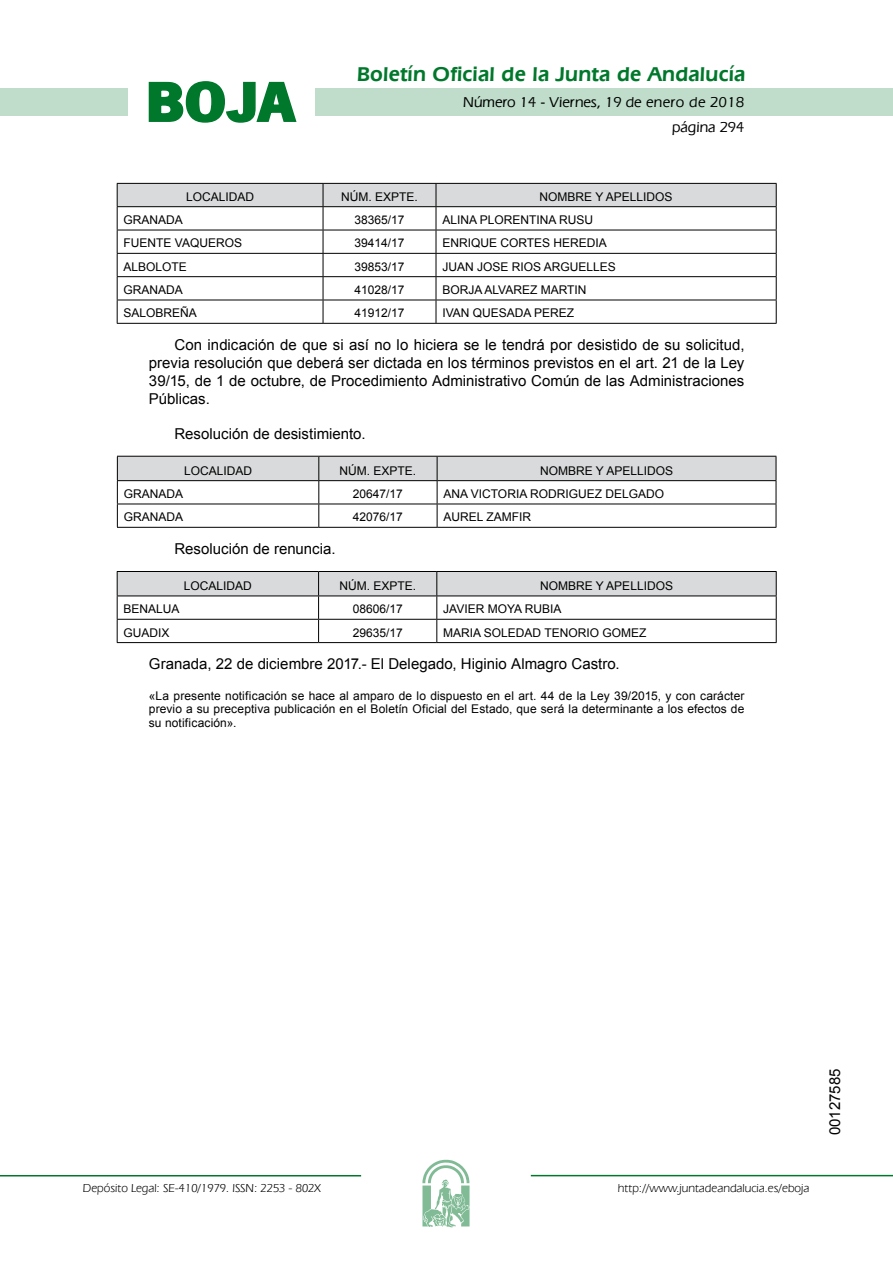
<style>
.page{position:relative;width:893px;height:1263px;background:#fff}
.page>*{position:absolute;margin:0;border:0;box-sizing:border-box;transform-origin:0 0}
.t1{font:700 57.75px "News Got T";color:#00782c;scale:1.14 1}
.t2{font:600 21px "Eras IT Cby BT";letter-spacing:.01em;color:#00782c}
.t3{font:15px/18px "Arial";color:#000;text-align:justify}
.t4{font:500 15px/24.5px "Eras IT Cby BT";color:#000;text-align:right}
.t5{font:12px/13.5px "Arial";color:#000;text-align:justify}
.t6{font:12px "Eras IT Cby BT";color:#000}
</style>
<div class="page">
<div style="left:315px;top:88px;width:577px;height:28px;background:#bfddca"></div>
<div style="left:0;top:88px;width:128px;height:28px;background:#bfddca"></div>
<hr style="left:0;top:1175px;width:361px;height:2px;background:#00782c">
<svg style="left:422px;top:1159px;width:47px;height:68px"></svg>
<hr style="left:531px;top:1175px;width:361px;height:1px;background:#00782c">
<svg style="left:148px;top:81px;width:149px;height:42px"></svg>
<svg style="left:117px;top:183px;width:659px;height:140px"></svg>
<hr style="left:117px;top:323px;width:206px;height:1px;background:#000">
<hr style="left:323px;top:323px;width:113px;height:1px;background:#000">
<hr style="left:436px;top:323px;width:340px;height:1px;background:#000">
<svg style="left:117px;top:456px;width:659px;height:71px"></svg>
<hr style="left:117px;top:527px;width:202px;height:1px;background:#000">
<hr style="left:319px;top:527px;width:118px;height:1px;background:#000">
<hr style="left:437px;top:527px;width:339px;height:1px;background:#000">
<hr style="left:117px;top:571px;width:201px;height:1px;background:#000">
<hr style="left:318px;top:571px;width:119px;height:1px;background:#000">
<hr style="left:437px;top:571px;width:339px;height:1px;background:#000">
<svg style="left:117px;top:572px;width:659px;height:70px"></svg>
<hr style="left:117px;top:642px;width:201px;height:1px;background:#000">
<hr style="left:318px;top:642px;width:119px;height:1px;background:#000">
<hr style="left:437px;top:642px;width:339px;height:1px;background:#000">
<h1 class="t1" style="left:145px;top:68px;width:133px">BOJA</h1>
<h2 class="t2" style="left:357px;top:62px;width:390px">Boletín Oficial de la Junta de Andalucía</h2>
<p class="t4" style="left:463px;top:90px;width:283px">Número 14 - Viernes, 19 de enero de 2018 página 294</p>
<p class="t5" style="left:186px;top:190px;width:70px">LOCALIDAD</p>
<p class="t5" style="left:341px;top:190px;width:78px">NÚM. EXPTE.</p>
<p class="t5" style="left:539px;top:190px;width:134px">NOMBRE Y APELLIDOS</p>
<p class="t5" style="left:123px;top:213px;width:61px">GRANADA</p>
<p class="t5" style="left:354px;top:213px;width:52px">38365/17</p>
<p class="t5" style="left:442px;top:213px;width:152px">ALINA PLORENTINA RUSU</p>
<p class="t5" style="left:123px;top:237px;width:120px">FUENTE VAQUEROS</p>
<p class="t5" style="left:354px;top:237px;width:52px">39414/17</p>
<p class="t5" style="left:442px;top:237px;width:166px">ENRIQUE CORTES HEREDIA</p>
<p class="t5" style="left:123px;top:260px;width:65px">ALBOLOTE</p>
<p class="t5" style="left:354px;top:260px;width:52px">39853/17</p>
<p class="t5" style="left:442px;top:260px;width:175px">JUAN JOSE RIOS ARGUELLES</p>
<p class="t5" style="left:123px;top:283px;width:61px">GRANADA</p>
<p class="t5" style="left:354px;top:283px;width:52px">41028/17</p>
<p class="t5" style="left:442px;top:283px;width:146px">BORJA ALVAREZ MARTIN</p>
<p class="t5" style="left:123px;top:306px;width:75px">SALOBREÑA</p>
<p class="t5" style="left:354px;top:306px;width:52px">41912/17</p>
<p class="t5" style="left:442px;top:306px;width:133px">IVAN QUESADA PEREZ</p>
<p class="t3" style="left:149px;top:336px;width:597px;text-indent:26px">Con indicación de que si así no lo hiciera se le tendrá por desistido de su solicitud, previa resolución que deberá ser dictada en los términos previstos en el art. 21 de la Ley 39/15, de 1 de octubre, de Procedimiento Administrativo Común de las Administraciones Públicas.</p>
<p class="t3" style="left:174px;top:425px;width:193px">Resolución de desistimiento.</p>
<p class="t5" style="left:184px;top:464px;width:70px">LOCALIDAD</p>
<p class="t5" style="left:339px;top:464px;width:78px">NÚM. EXPTE.</p>
<p class="t5" style="left:540px;top:464px;width:134px">NOMBRE Y APELLIDOS</p>
<p class="t5" style="left:124px;top:487px;width:61px">GRANADA</p>
<p class="t5" style="left:353px;top:487px;width:52px">20647/17</p>
<p class="t5" style="left:443px;top:487px;width:222px">ANA VICTORIA RODRIGUEZ DELGADO</p>
<p class="t5" style="left:124px;top:510px;width:61px">GRANADA</p>
<p class="t5" style="left:353px;top:510px;width:52px">42076/17</p>
<p class="t5" style="left:443px;top:510px;width:89px">AUREL ZAMFIR</p>
<p class="t3" style="left:174px;top:540px;width:163px">Resolución de renuncia.</p>
<p class="t5" style="left:184px;top:579px;width:70px">LOCALIDAD</p>
<p class="t5" style="left:339px;top:579px;width:78px">NÚM. EXPTE.</p>
<p class="t5" style="left:540px;top:579px;width:134px">NOMBRE Y APELLIDOS</p>
<p class="t5" style="left:123px;top:602px;width:58px">BENALUA</p>
<p class="t5" style="left:352px;top:602px;width:52px">08606/17</p>
<p class="t5" style="left:443px;top:602px;width:120px">JAVIER MOYA RUBIA</p>
<p class="t5" style="left:123px;top:626px;width:48px">GUADIX</p>
<p class="t5" style="left:352px;top:626px;width:52px">29635/17</p>
<p class="t5" style="left:443px;top:626px;width:205px">MARIA SOLEDAD TENORIO GOMEZ</p>
<p class="t3" style="left:149px;top:655px;width:472px">Granada, 22 de diciembre 2017.- El Delegado, Higinio Almagro Castro.</p>
<p class="t5" style="left:149px;top:689px;width:597px">«La presente notificación se hace al amparo de lo dispuesto en el art. 44 de la Ley 39/2015, y con carácter previo a su preceptiva publicación en el Boletín Oficial del Estado, que será la determinante a los efectos de su notificación».</p>
<p class="t6" style="left:83px;top:1181px;width:239px">Depósito Legal: SE-410/1979. ISSN: 2253 - 802X</p>
<p class="t6" style="left:618px;top:1181px;width:193px">http://www.juntadeandalucia.es/eboja</p>
<p class="t3" style="left:826px;top:1135px;width:68px;rotate:-90deg">00127585</p>
</div>
